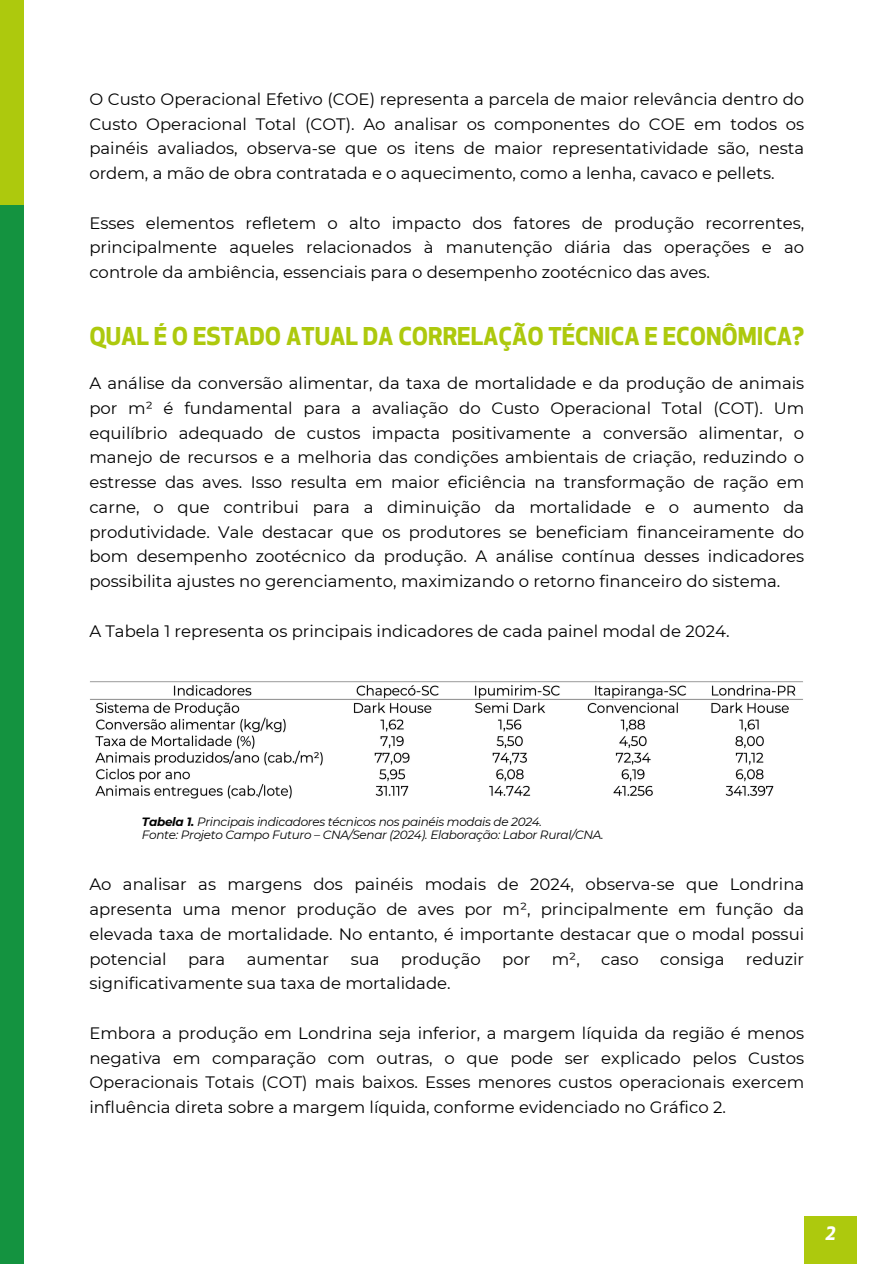
<style>
.page{position:relative;width:894px;height:1264px;background:#fff}
.page>*{position:absolute;margin:0;border:0;box-sizing:border-box;transform-origin:0 0}
.t1{font:700 24px "Apex New";color:#adc90d}
.t2{font:italic 700 18px "Apex New Trial";color:#fff}
.t3{font:16.5px/24.8px "Montserrat";color:#000;text-align:justify}
.t4{font:italic 12px "Montserrat";letter-spacing:-.025em;color:#000}
.s1{font-weight:700}
</style>
<div class="page">
<div style="left:0;top:205px;width:24px;height:1058px;background:#149340"></div>
<div style="left:0;top:0;width:24px;height:205px;background:#adc90d"></div>
<div style="left:804px;top:1216px;width:52px;height:47px;background:#adc90d"></div>
<img style="left:90px;top:681px;width:713px;height:118px">
<h2 class="t3" style="left:89px;top:87px;width:716px">O Custo Operacional Efetivo (COE) representa a parcela de maior relevância dentro do Custo Operacional Total (COT). Ao analisar os componentes do COE em todos os painéis avaliados, observa-se que os itens de maior representatividade são, nesta ordem, a mão de obra contratada e o aquecimento, como a lenha, cavaco e pellets.</h2>
<h2 class="t3" style="left:89px;top:210px;width:716px">Esses elementos refletem o alto impacto dos fatores de produção recorrentes, principalmente aqueles relacionados à manutenção diária das operações e ao controle da ambiência, essenciais para o desempenho zootécnico das aves.</h2>
<p class="t1" style="left:89px;top:327px;width:715px">QUAL É O ESTADO ATUAL DA CORRELAÇÃO TÉCNICA E ECONÔMICA?</p>
<h2 class="t3" style="left:89px;top:371px;width:716px">A análise da conversão alimentar, da taxa de mortalidade e da produção de animais por m² é fundamental para a avaliação do Custo Operacional Total (COT). Um equilíbrio adequado de custos impacta positivamente a conversão alimentar, o manejo de recursos e a melhoria das condições ambientais de criação, reduzindo o estresse das aves. Isso resulta em maior eficiência na transformação de ração em carne, o que contribui para a diminuição da mortalidade e o aumento da produtividade. Vale destacar que os produtores se beneficiam financeiramente do bom desempenho zootécnico da produção. A análise contínua desses indicadores possibilita ajustes no gerenciamento, maximizando o retorno financeiro do sistema.</h2>
<h2 class="t3" style="left:89px;top:618px;width:641px">A Tabela 1 representa os principais indicadores de cada painel modal de 2024.</h2>
<p class="t4" style="left:142px;top:814px;width:401px"><span class="s1">Tabela 1.</span> Principais indicadores técnicos nos painéis modais de 2024.</p>
<h2 class="t4" style="left:142px;top:827px;width:463px">Fonte: Projeto Campo Futuro – CNA/Senar (2024). Elaboração: Labor Rural/CNA.</h2>
<h2 class="t3" style="left:89px;top:872px;width:716px">Ao analisar as margens dos painéis modais de 2024, observa-se que Londrina apresenta uma menor produção de aves por m², principalmente em função da elevada taxa de mortalidade. No entanto, é importante destacar que o modal possui potencial</h2>
<h2 class="t3" style="left:188px;top:946px;width:39px">para</h2>
<h2 class="t3" style="left:247px;top:946px;width:84px">aumentar</h2>
<h2 class="t3" style="left:350px;top:946px;width:30px">sua</h2>
<h2 class="t3" style="left:401px;top:946px;width:81px">produção</h2>
<h2 class="t3" style="left:502px;top:946px;width:30px">por</h2>
<h2 class="t3" style="left:551px;top:946px;width:30px">m²,</h2>
<h2 class="t3" style="left:601px;top:946px;width:39px">caso</h2>
<h2 class="t3" style="left:660px;top:946px;width:66px">consiga</h2>
<h2 class="t3" style="left:745px;top:946px;width:60px">reduzir</h2>
<h2 class="t3" style="left:89px;top:971px;width:363px">significativamente sua taxa de mortalidade.</h2>
<p class="t3" style="left:89px;top:1020px;width:716px">Embora a produção em Londrina seja inferior, a margem líquida da região é menos negativa em comparação com outras, o que pode ser explicado pelos Custos Operacionais Totais (COT) mais baixos. Esses menores custos operacionais exercem influência direta sobre a margem líquida, conforme evidenciado no Gráfico 2.</p>
<p class="t2" style="left:824px;top:1226px;width:12px">2</p>
</div>
